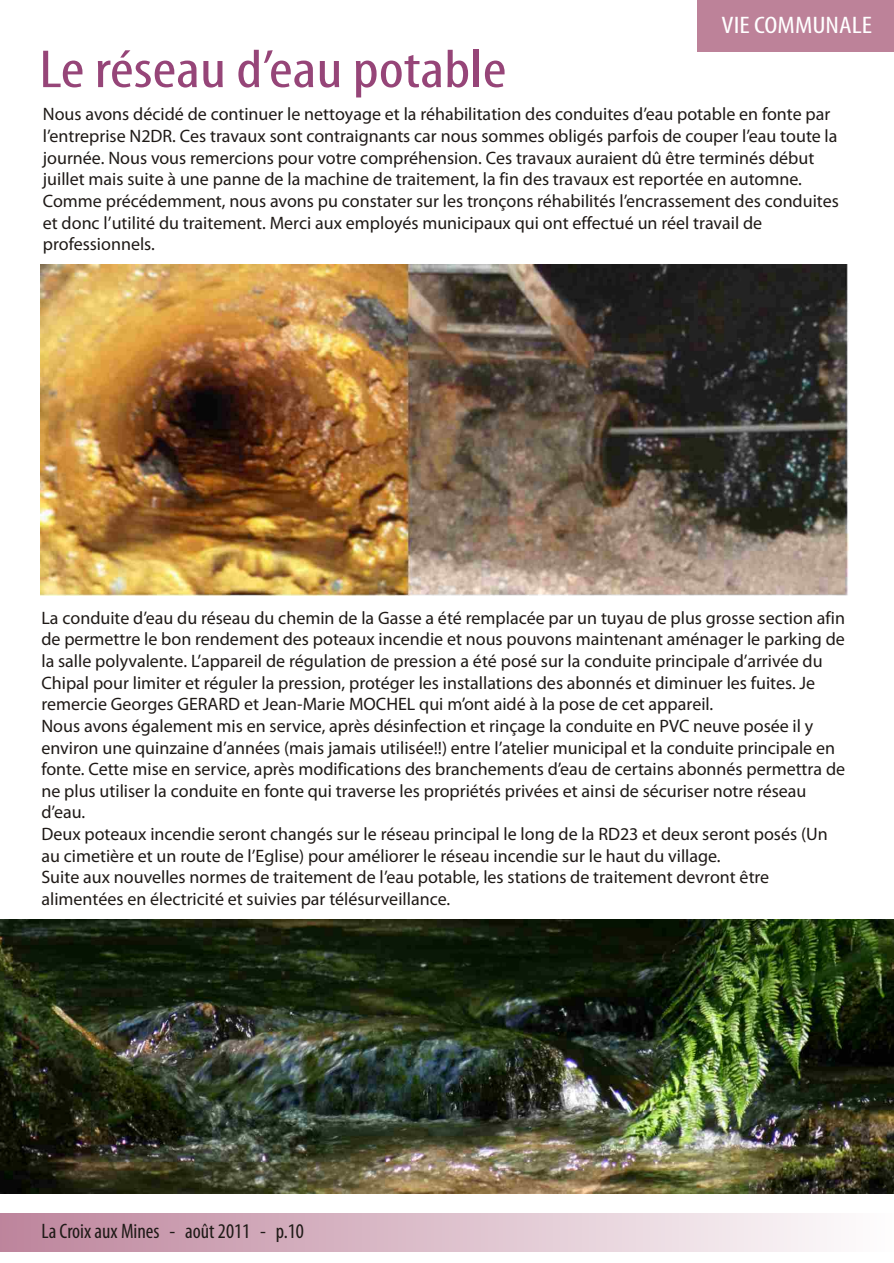
<style>
.page{position:relative;width:894px;height:1263px;background:#fff}
.page>*{position:absolute;margin:0;border:0;box-sizing:border-box;transform-origin:0 0}
.t1{font:condensed 54px "Myriad Pro";color:#964578;scale:1.21 1}
.t2{font:condensed 24px "Myriad Pro";color:#fff;scale:1.21 1}
.t3{font:condensed 21px "Myriad Pro";color:#1f1a17}
.t4{font:18px/21.6px "Myriad Pro";color:#1f1a17}
</style>
<div class="page">
<div style="left:697px;top:0;width:197px;height:52px;background:#bd8299"></div>
<div style="left:0;top:1214px;width:894px;height:38px;background:linear-gradient(to right,#bd849c,#fefdfe)"></div>
<img style="left:41px;top:265px;width:808px;height:330px">
<img style="left:0;top:919px;width:894px;height:274px">
<h2 class="t2" style="left:721px;top:15px;width:126px">VIE COMMUNALE</h2>
<h1 class="t1" style="left:39px;top:47px;width:388px">Le réseau d’eau potable</h1>
<p class="t4" style="left:43px;top:105px;width:797px">Nous avons décidé de continuer le nettoyage et la réhabilitation des conduites d’eau potable en fonte par l’entreprise N2DR. Ces travaux sont contraignants car nous sommes obligés parfois de couper l’eau toute la journée. Nous vous remercions pour votre compréhension. Ces travaux auraient dû être terminés début juillet mais suite à une panne de la machine de traitement, la fin des travaux est reportée en automne.<br>Comme précédemment, nous avons pu constater sur les tronçons réhabilités l’encrassement des conduites et donc l’utilité du traitement. Merci aux employés municipaux qui ont effectué un réel travail de professionnels.</p>
<p class="t4" style="left:41px;top:608px;width:805px">La conduite d’eau du réseau du chemin de la Gasse a été remplacée par un tuyau de plus grosse section afin de permettre le bon rendement des poteaux incendie et nous pouvons maintenant aménager le parking de la salle polyvalente. L’appareil de régulation de pression a été posé sur la conduite principale d’arrivée du Chipal pour limiter et réguler la pression, protéger les installations des abonnés et diminuer les fuites. Je remercie Georges GERARD et Jean-Marie MOCHEL qui m’ont aidé à la pose de cet appareil.<br>Nous avons également mis en service, après désinfection et rinçage la conduite en PVC neuve posée il y environ une quinzaine d’années (mais jamais utilisée!!) entre l’atelier municipal et la conduite principale en fonte. Cette mise en service, après modifications des branchements d’eau de certains abonnés permettra de ne plus utiliser la conduite en fonte qui traverse les propriétés privées et ainsi de sécuriser notre réseau d’eau.<br>Deux poteaux incendie seront changés sur le réseau principal le long de la RD23 et deux seront posés (Un au cimetière et un route de l’Eglise) pour améliorer le réseau incendie sur le haut du village.<br>Suite aux nouvelles normes de traitement de l’eau potable, les stations de traitement devront être alimentées en électricité et suivies par télésurveillance.</p>
<p class="t3" style="left:41px;top:1222px;width:264px">La Croix aux Mines - août 2011 - p.10</p>
</div>
